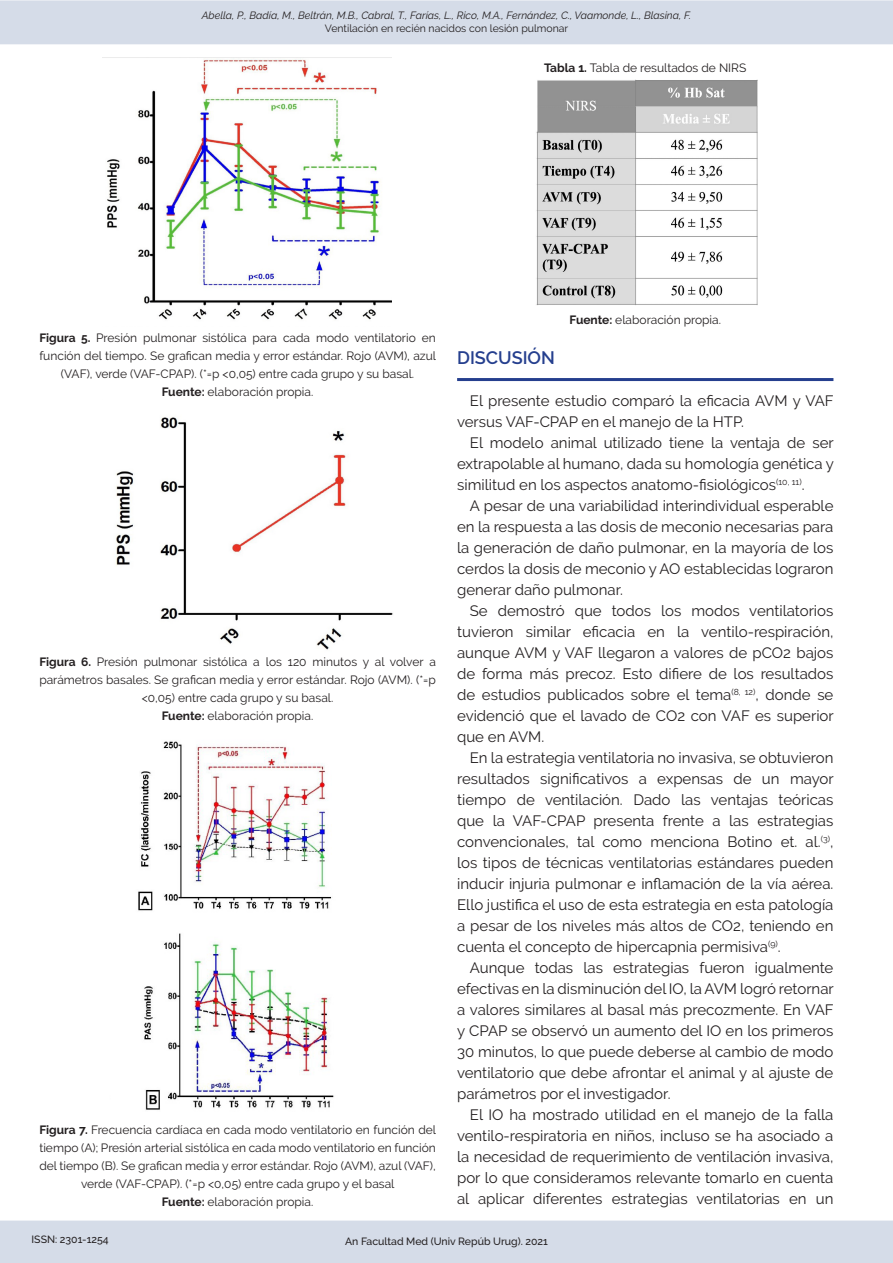
<style>
.page{position:relative;width:893px;height:1263px;background:#fff}
.page>*{position:absolute;margin:0;border:0;box-sizing:border-box;transform-origin:0 0}
.t1{font:600 18px "Raleway";color:#253f8e}
.t2{font:15px/21px "Raleway";color:#231f20;text-align:justify}
.t3{font:12px/18px "Raleway";color:#231f20;text-align:center}
.t4{font:italic 10.5px "Raleway";color:#231f20}
.t5{font:500 10.5px "Raleway";color:#231f20}
.t6{font:10.5px "Raleway";color:#231f20}
.s1{font-weight:700}
</style>
<div class="page">
<div style="left:0;top:1220px;width:893px;height:43px;background:#d5dce8;border:2px solid #d5dce8"></div>
<img style="left:107px;top:58px;width:285px;height:262px">
<img style="left:116px;top:417px;width:277px;height:233px">
<img style="left:138px;top:741px;width:194px;height:170px">
<img style="left:144px;top:933px;width:190px;height:177px">
<img style="left:536px;top:80px;width:221px;height:225px">
<hr style="left:457px;top:378px;width:376px;height:3px;background:#253f8e">
<div style="left:1px;top:1px;width:891px;height:43px;background:#d5dce8"></div>
<div style="left:0;top:0;width:893px;height:44px;border:2px solid #d5dce8"></div>
<p class="t4" style="left:202px;top:9px;width:491px">Abella, P., Badía, M., Beltrán, M.B., Cabral, T., Farías, L., Rico, M.A., Fernández, C., Vaamonde, L., Blasina, F.</p>
<p class="t6" style="left:325px;top:23px;width:245px">Ventilación en recién nacidos con lesión pulmonar</p>
<p class="t3" style="left:544px;top:59px;width:204px"><span class="s1">Tabla 1.</span> Tabla de resultados de NIRS</p>
<p class="t3" style="left:39px;top:329px;width:398px"><span class="s1">Figura 5.</span> Presión pulmonar sistólica para cada modo ventilatorio en función del tiempo. Se grafican media y error estándar. Rojo (AVM), azul (VAF), verde (VAF-CPAP). (*=p &lt;0,05) entre cada grupo y su basal.</p>
<p class="t3" style="left:162px;top:383px;width:153px"><span class="s1">Fuente:</span> elaboración propia.</p>
<p class="t3" style="left:39px;top:653px;width:398px"><span class="s1">Figura 6.</span> Presión pulmonar sistólica a los 120 minutos y al volver a parámetros basales. Se grafican media y error estándar. Rojo (AVM). (*=p &lt;0,05) entre cada grupo y su basal.</p>
<p class="t3" style="left:162px;top:707px;width:153px"><span class="s1">Fuente:</span> elaboración propia.</p>
<p class="t3" style="left:39px;top:1121px;width:398px"><span class="s1">Figura 7.</span> Frecuencia cardíaca en cada modo ventilatorio en función del tiempo (A); Presión arterial sistólica en cada modo ventilatorio en función del tiempo (B). Se grafican media y error estándar. Rojo (AVM), azul (VAF), verde (VAF-CPAP). (*=p &lt;0,05) entre cada grupo y el basal</p>
<p class="t3" style="left:162px;top:1193px;width:153px"><span class="s1">Fuente:</span> elaboración propia.</p>
<p class="t3" style="left:569px;top:311px;width:153px"><span class="s1">Fuente:</span> elaboración propia.</p>
<p class="t1" style="left:457px;top:347px;width:99px">DISCUSIÓN</p>
<p class="t2" style="left:457px;top:390px;width:378px;text-indent:13px">El presente estudio comparó la eficacia AVM y VAF versus VAF-CPAP en el manejo de la HTP.</p>
<p class="t2" style="left:457px;top:432px;width:378px;text-indent:13px">El modelo animal utilizado tiene la ventaja de ser extrapolable al humano, dada su homología genética y similitud en los aspectos anatomo-fisiológicos<sup>(10,</sup> <sup>11)</sup>.</p>
<p class="t2" style="left:457px;top:495px;width:378px;text-indent:13px">A pesar de una variabilidad interindividual esperable en la respuesta a las dosis de meconio necesarias para la generación de daño pulmonar, en la mayoría de los cerdos la dosis de meconio y AO establecidas lograron generar daño pulmonar.</p>
<p class="t2" style="left:457px;top:600px;width:378px;text-indent:13px">Se demostró que todos los modos ventilatorios tuvieron similar eficacia en la ventilo-respiración, aunque AVM y VAF llegaron a valores de pCO2 bajos de forma más precoz. Esto difiere de los resultados de estudios publicados sobre el tema<sup>(8,</sup> <sup>12)</sup>, donde se evidenció que el lavado de CO2 con VAF es superior que en AVM.</p>
<p class="t2" style="left:457px;top:747px;width:378px;text-indent:13px">En la estrategia ventilatoria no invasiva, se obtuvieron resultados significativos a expensas de un mayor tiempo de ventilación. Dado las ventajas teóricas que la VAF-CPAP presenta frente a las estrategias convencionales, tal como menciona Botino et. al.<sup>(3)</sup>, los tipos de técnicas ventilatorias estándares pueden inducir injuria pulmonar e inflamación de la vía aérea.<br>Ello justifica el uso de esta estrategia en esta patología a pesar de los niveles más altos de CO2, teniendo en cuenta el concepto de hipercapnia permisiva<sup>(9)</sup>.</p>
<p class="t2" style="left:457px;top:957px;width:378px;text-indent:13px">Aunque todas las estrategias fueron igualmente efectivas en la disminución del IO, la AVM logró retornar a valores similares al basal más precozmente. En VAF y CPAP se observó un aumento del IO en los primeros 30 minutos, lo que puede deberse al cambio de modo ventilatorio que debe afrontar el animal y al ajuste de parámetros por el investigador.</p>
<p class="t2" style="left:457px;top:1104px;width:378px;text-indent:13px">El IO ha mostrado utilidad en el manejo de la falla ventilo-respiratoria en niños, incluso se ha asociado a la necesidad de requerimiento de ventilación invasiva, por lo que consideramos relevante tomarlo en cuenta al aplicar diferentes estrategias ventilatorias en un</p>
<p class="t5" style="left:32px;top:1233px;width:79px">ISSN: 2301-1254</p>
<p class="t5" style="left:345px;top:1235px;width:204px">An Facultad Med (Univ Repúb Urug). 2021</p>
</div>
